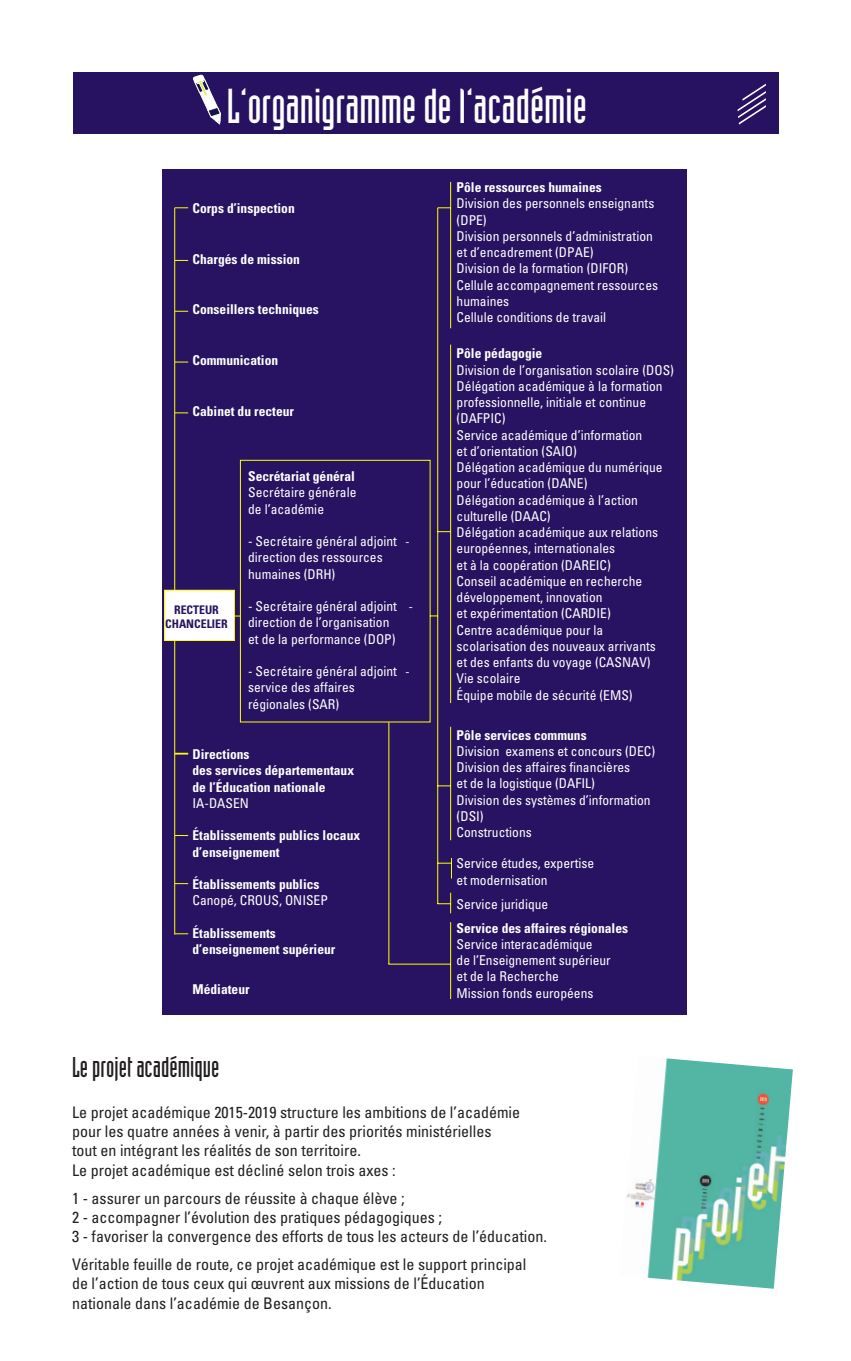
<style>
.page{position:relative;width:851px;height:1361px;background:#fff}
.page>*{position:absolute;margin:0;border:0;box-sizing:border-box;transform-origin:0 0}
.t1{font:48px "Industria Solid";color:#fff}
.t2{font:28px "Industria Solid";color:#231f20}
.t3{font:condensed 16px "Univers";color:#231f20}
.t4{font:condensed 13.6px/16.2px "Univers";color:#fff}
.t5{font:700 condensed 13.6px/16.2px "Univers";color:#fff}
.t6{font:700 condensed 11.8px/14.2px "Univers";color:#271361;text-align:center}
.s1{font-weight:700}
.s2{font-family:"Franklin Gothic";font-stretch:normal}
.s3{font-weight:400}
</style>
<div class="page">
<div style="left:74px;top:72px;width:704px;height:62px;background:#261261"></div>
<div style="left:162px;top:169px;width:524px;height:845px;background:#271361"></div>
<svg style="left:164px;top:181px;width:288px;height:819px"></svg>
<img style="left:626px;top:1058px;width:166px;height:230px">
<svg style="left:192px;top:74px;width:29px;height:51px"></svg>
<svg style="left:737px;top:84px;width:28px;height:41px"></svg>
<p class="t1" style="left:227px;top:80px;width:361px">L’organigramme de l’académie</p>
<p class="t5" style="left:192px;top:200px;width:104px">Corps d’inspection</p>
<p class="t5" style="left:192px;top:250px;width:109px">Chargés de mission</p>
<p class="t5" style="left:192px;top:301px;width:128px">Conseillers techniques</p>
<p class="t5" style="left:192px;top:352px;width:87px">Communication</p>
<p class="t5" style="left:192px;top:403px;width:103px">Cabinet du recteur</p>
<p class="t6" style="left:165px;top:602px;width:64px">RECTEUR<br>CHANCELIER</p>
<p class="t4" style="left:248px;top:468px;width:110px;text-align:justify"><span class="s1">Secrétariat général </span>Secrétaire générale de l’académie</p>
<p class="t4" style="left:248px;top:533px;width:162px">- Secrétaire général adjoint <span class="s2">- </span>direction des ressources humaines (DRH)</p>
<p class="t4" style="left:248px;top:598px;width:166px">- Secrétaire général adjoint <span class="s2">- </span>direction de l’organisation<br>et de la performance (DOP)</p>
<p class="t4" style="left:248px;top:663px;width:162px">- Secrétaire général adjoint <span class="s2">- </span>service des affaires régionales (SAR)</p>
<p class="t5" style="left:192px;top:746px;width:163px">Directions<br>des services départementaux de l’Éducation nationale<br><span class="s3">IA-DASEN</span></p>
<p class="t5" style="left:192px;top:827px;width:169px">Établissements publics locaux d’enseignement</p>
<p class="t5" style="left:192px;top:876px;width:137px">Établissements publics<br><span class="s3">Canopé, CROUS, ONISEP</span></p>
<p class="t5" style="left:192px;top:924px;width:144px">Établissements d’enseignement supérieur</p>
<p class="t5" style="left:192px;top:981px;width:59px">Médiateur</p>
<p class="t4" style="left:456px;top:179px;width:203px"><span class="s1">Pôle ressources humaines<br></span>Division des personnels enseignants (DPE)<br>Division personnels d’administration et d’encadrement (DPAE)<br>Division de la formation (DIFOR)<br>Cellule accompagnement ressources humaines<br>Cellule conditions de travail</p>
<p class="t4" style="left:456px;top:345px;width:219px"><span class="s1">Pôle pédagogie<br></span>Division de l’organisation scolaire (DOS)<br>Délégation académique à la formation professionnelle, initiale et continue (DAFPIC)<br>Service académique d’information<br>et d’orientation (SAIO)<br>Délégation académique du numérique pour l’éducation (DANE)<br>Délégation académique à l’action culturelle (DAAC)<br>Délégation académique aux relations européennes, internationales<br>et à la coopération (DAREIC)<br>Conseil académique en recherche développement, innovation<br>et expérimentation (CARDIE)<br>Centre académique pour la scolarisation des nouveaux arrivants<br>et des enfants du voyage (CASNAV)<br>Vie scolaire<br>Équipe mobile de sécurité (EMS)</p>
<p class="t4" style="left:456px;top:726px;width:200px"><span class="s1">Pôle services communs<br></span>Division examens et concours (DEC)<br>Division des affaires financières<br>et de la logistique (DAFIL)<br>Division des systèmes d’information (DSI)<br>Constructions</p>
<p class="t4" style="left:456px;top:855px;width:139px">Service études, expertise et modernisation</p>
<p class="t4" style="left:456px;top:919px;width:173px"><span class="s1">Service des affaires régionales<br></span>Service interacadémique<br>de l’Enseignement supérieur<br>et de la Recherche<br>Mission fonds européens</p>
<p class="t4" style="left:456px;top:896px;width:93px">Service juridique</p>
<p class="t2" style="left:72px;top:1052px;width:149px">Le projet académique</p>
<p class="t3" style="left:72px;top:1102px;width:449px">Le projet académique 2015-2019 structure les ambitions de l’académie</p>
<p class="t3" style="left:72px;top:1121px;width:421px">pour les quatre années à venir, à partir des priorités ministérielles</p>
<p class="t3" style="left:72px;top:1140px;width:290px">tout en intégrant les réalités de son territoire.</p>
<p class="t3" style="left:72px;top:1160px;width:325px">Le projet académique est décliné selon trois axes :</p>
<p class="t3" style="left:72px;top:1188px;width:334px">1 - assurer un parcours de réussite à chaque élève ;</p>
<p class="t3" style="left:72px;top:1207px;width:371px">2 - accompagner l’évolution des pratiques pédagogiques ;</p>
<p class="t3" style="left:72px;top:1226px;width:476px">3 - favoriser la convergence des efforts de tous les acteurs de l’éducation.</p>
<p class="t3" style="left:72px;top:1254px;width:456px">Véritable feuille de route, ce projet académique est le support principal</p>
<p class="t3" style="left:72px;top:1273px;width:414px">de l’action de tous ceux qui œuvrent aux missions de l’Éducation</p>
<p class="t3" style="left:72px;top:1292px;width:261px">nationale dans l’académie de Besançon.</p>
</div>
